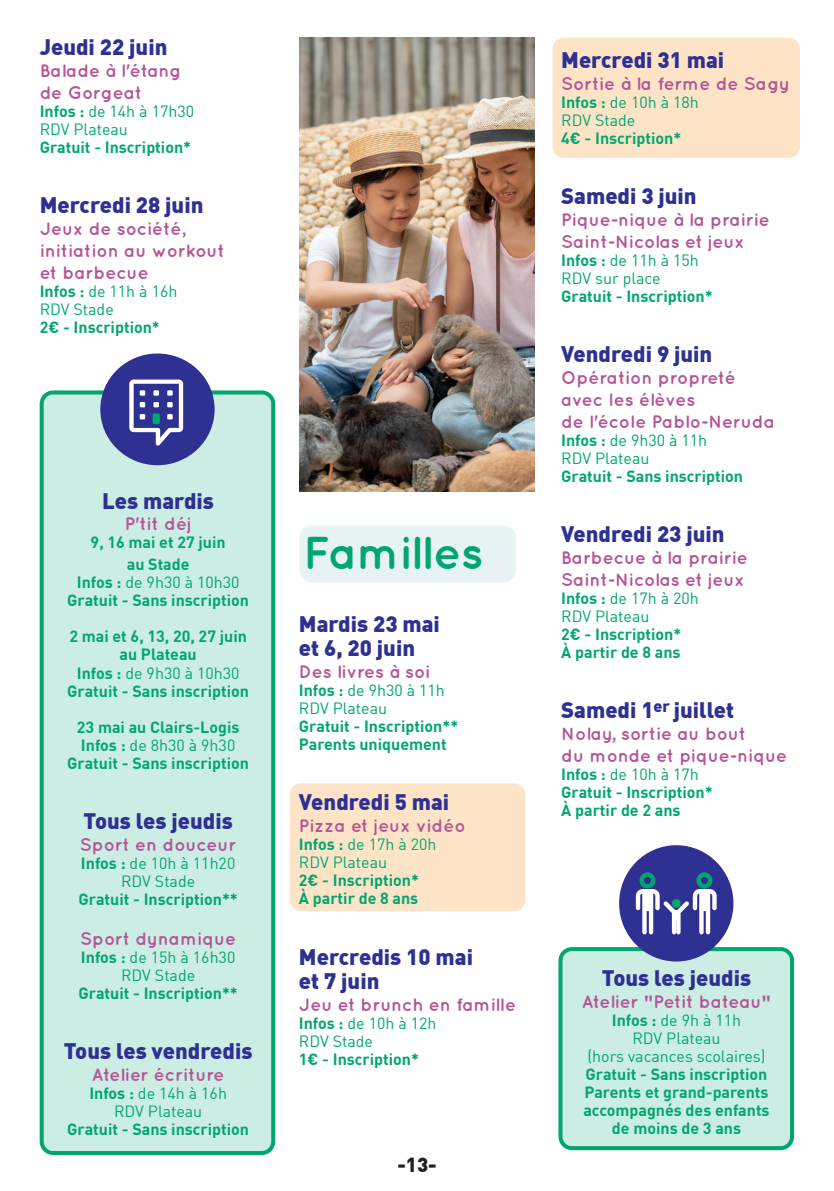
<style>
.page{position:relative;width:834px;height:1191px;background:#fff}
.page>*{position:absolute;margin:0;border:0;box-sizing:border-box;transform-origin:0 0}
.t1{font:700 46px "Quicksand";letter-spacing:-.02em;color:#00a66e}
.t2{font:900 22px/24px "DIN Offc";color:#2e3092}
.t3{font:900 20px "DIN Offc";color:#231f20}
.t4{font:700 18px/22px "Quicksand";color:#b55595}
.t5{font:700 16px/18px "DIN Offc";color:#00a66e;text-align:center}
.t6{font:16px/18px "DIN Offc";color:#00a66e}
.s1{font-weight:700}
.s2{font-weight:400}
.s3{font-family:"Source Sans Pro"}
</style>
<div class="page">
<div style="left:552px;top:38px;width:247px;height:120px;background:#fde4c7;border-radius:11px"></div>
<div style="left:290px;top:783px;width:235px;height:128px;background:#fde4c7;border-radius:11px"></div>
<div style="left:40px;top:390px;width:235px;height:765px;background:#cbede4;border-radius:17px"></div>
<div style="left:40px;top:390px;width:235px;height:765px;border:4px solid #00a66e;border-radius:11px"></div>
<div style="left:300px;top:526px;width:215px;height:55px;background:#e6f2f4;border-radius:11px"></div>
<div style="left:299px;top:525px;width:217px;height:57px;border:2px solid #00a66e;border-radius:11px"></div>
<div style="left:558px;top:947px;width:235px;height:203px;background:#cbede4;border-radius:17px"></div>
<div style="left:558px;top:947px;width:235px;height:203px;border:4px solid #00a66e;border-radius:11px"></div>
<div style="left:100px;top:353px;width:114px;height:112px;background:#2e3092;border-radius:50%"></div>
<svg style="left:129px;top:379px;width:54px;height:66px"></svg>
<div style="left:152px;top:413px;width:8px;height:11px;background:#00a66e;border-radius:2px"></div>
<img style="left:299px;top:38px;width:235px;height:453px">
<div style="left:619px;top:845px;width:114px;height:116px;background:#2e3092;border-radius:50%"></div>
<div style="left:705px;top:889px;width:5px;height:45px;background:#fff;border-radius:2px"></div>
<svg style="left:699px;top:889px;width:4px;height:45px"></svg>
<div style="left:648px;top:889px;width:5px;height:45px;background:#fff;border-radius:2px"></div>
<svg style="left:642px;top:889px;width:4px;height:45px"></svg>
<svg style="left:676px;top:910px;width:4px;height:24px"></svg>
<div style="left:671px;top:910px;width:5px;height:24px;background:#fff;border-radius:2px"></div>
<svg style="left:635px;top:872px;width:81px;height:48px"></svg>
<div style="left:644px;top:891px;width:6px;height:18px;background:#fff"></div>
<div style="left:701px;top:891px;width:6px;height:18px;background:#fff"></div>
<h2 class="t2" style="left:40px;top:33px;width:129px">Jeudi 22 juin</h2>
<p class="t4" style="left:40px;top:59px;width:143px">Balade à l'étang de Gorgeat</p>
<p class="t6" style="left:40px;top:101px;width:156px"><span class="s1">Infos :</span> de 14h à 17h30<br>RDV Plateau</p>
<p class="t5" style="left:40px;top:137px;width:153px">Gratuit - Inscription*</p>
<h2 class="t2" style="left:40px;top:191px;width:165px">Mercredi 28 juin</h2>
<p class="t4" style="left:40px;top:217px;width:186px">Jeux de société, initiation au workout et barbecue</p>
<p class="t6" style="left:40px;top:281px;width:139px"><span class="s1">Infos :</span> de 11h à 16h<br>RDV Stade</p>
<p class="t5" style="left:40px;top:317px;width:122px">2€ - Inscription*</p>
<h2 class="t2" style="left:102px;top:488px;width:113px">Les mardis</h2>
<p class="t4" style="left:125px;top:512px;width:68px">P'tit déj</p>
<p class="t5" style="left:91px;top:531px;width:136px;line-height:22px">9, 16 mai et 27 juin au Stade</p>
<p class="t5" style="left:67px;top:573px;width:183px">Infos : <span class="s2">de 9h30 à 10h30<br></span>Gratuit - Sans inscription</p>
<p class="t5" style="left:67px;top:627px;width:183px">2 mai et 6, 13, 20, 27 juin au Plateau<br>Infos : <span class="s2">de 9h30 à 10h30<br></span>Gratuit - Sans inscription</p>
<p class="t5" style="left:67px;top:717px;width:183px">23 mai au Clairs-Logis<br>Infos : <span class="s2">de 8h30 à 9h30<br></span>Gratuit - Sans inscription</p>
<h2 class="t2" style="left:84px;top:807px;width:151px">Tous les jeudis</h2>
<p class="t4" style="left:80px;top:832px;width:158px">Sport en douceur</p>
<p class="t6" style="left:81px;top:853px;width:156px;text-align:center"><span class="s1">Infos :</span> de 10h à 11h20<br>RDV Stade</p>
<p class="t5" style="left:78px;top:889px;width:161px">Gratuit - Inscription**</p>
<p class="t4" style="left:80px;top:926px;width:157px">Sport dynamique</p>
<p class="t6" style="left:81px;top:947px;width:156px;text-align:center"><span class="s1">Infos :</span> de 15h à 16h30<br>RDV Stade</p>
<p class="t5" style="left:78px;top:983px;width:161px">Gratuit - Inscription**</p>
<h2 class="t2" style="left:64px;top:1037px;width:190px">Tous les vendredis</h2>
<p class="t4" style="left:92px;top:1062px;width:134px">Atelier écriture</p>
<p class="t6" style="left:89px;top:1083px;width:139px;text-align:center"><span class="s1">Infos :</span> de 14h à 16h<br>RDV Plateau</p>
<p class="t5" style="left:67px;top:1119px;width:183px">Gratuit - Sans inscription</p>
<h1 class="t1" style="left:303px;top:525px;width:182px">Familles</h1>
<h2 class="t2" style="left:299px;top:611px;width:142px">Mardis 23 mai et 6, 20 juin</h2>
<p class="t4" style="left:299px;top:660px;width:133px">Des livres à soi</p>
<p class="t6" style="left:299px;top:681px;width:147px"><span class="s1">Infos :</span> de 9h30 à 11h<br>RDV Plateau</p>
<p class="t5" style="left:299px;top:717px;width:161px;text-align:left">Gratuit - Inscription**<br>Parents uniquement</p>
<h2 class="t2" style="left:299px;top:789px;width:152px">Vendredi 5 mai</h2>
<p class="t4" style="left:299px;top:814px;width:168px">Pizza et jeux vidéo</p>
<p class="t6" style="left:299px;top:835px;width:139px"><span class="s1">Infos :</span> de 17h à 20h<br>RDV Plateau</p>
<p class="t5" style="left:299px;top:871px;width:122px;text-align:left">2€ - Inscription*<br>À partir de 8 ans</p>
<h2 class="t2" style="left:299px;top:943px;width:175px">Mercredis 10 mai et 7 juin</h2>
<p class="t4" style="left:299px;top:992px;width:219px">Jeu et brunch en famille</p>
<p class="t6" style="left:299px;top:1013px;width:139px"><span class="s1">Infos :</span> de 10h à 12h<br>RDV Stade</p>
<p class="t5" style="left:299px;top:1049px;width:122px">1€ - Inscription*</p>
<p class="t3" style="left:397px;top:1151px;width:41px">-13-</p>
<h2 class="t2" style="left:561px;top:47px;width:164px">Mercredi 31 mai</h2>
<p class="t4" style="left:561px;top:72px;width:230px">Sortie à la ferme de Sagy</p>
<p class="t6" style="left:561px;top:93px;width:139px"><span class="s1">Infos :</span> de 10h à 18h<br>RDV Stade</p>
<p class="t5" style="left:561px;top:128px;width:122px">4€ - Inscription*</p>
<h2 class="t2" style="left:561px;top:183px;width:137px">Samedi 3 juin</h2>
<p class="t4" style="left:561px;top:208px;width:210px">Pique-nique à la prairie<br>Saint-Nicolas et jeux</p>
<p class="t6" style="left:561px;top:251px;width:139px"><span class="s1">Infos :</span> de 11h à 15h<br>RDV sur place</p>
<p class="t5" style="left:561px;top:286px;width:153px">Gratuit - Inscription*</p>
<h2 class="t2" style="left:561px;top:341px;width:152px">Vendredi 9 juin</h2>
<p class="t4" style="left:561px;top:366px;width:215px">Opération propreté avec les élèves<br>de l'école Pablo-Neruda</p>
<p class="t6" style="left:561px;top:431px;width:147px"><span class="s1">Infos :</span> de 9h30 à 11h<br>RDV Plateau</p>
<p class="t5" style="left:561px;top:466px;width:183px">Gratuit - Sans inscription</p>
<h2 class="t2" style="left:561px;top:521px;width:165px">Vendredi 23 juin</h2>
<p class="t4" style="left:561px;top:546px;width:188px">Barbecue à la prairie<br>Saint-Nicolas et jeux</p>
<p class="t6" style="left:561px;top:589px;width:139px"><span class="s1">Infos :</span> de 17h à 20h<br>RDV Plateau</p>
<p class="t5" style="left:561px;top:624px;width:122px;text-align:left">2€ - Inscription*<br>À partir de 8 ans</p>
<h2 class="t2" style="left:561px;top:697px;width:174px">Samedi 1<sup>er</sup> juillet</h2>
<p class="t4" style="left:561px;top:722px;width:227px">Nolay, sortie au bout<br>du monde et pique-nique</p>
<p class="t5" style="left:561px;top:764px;width:153px;text-align:left">Infos : <span class="s2">de 10h à 17h<br></span>Gratuit - Inscription*<br>À partir de 2 ans</p>
<h2 class="t2" style="left:601px;top:965px;width:151px">Tous les jeudis</h2>
<p class="t4" style="left:581px;top:990px;width:191px">Atelier <span class="s3">"</span>Petit bateau<span class="s3">"</span></p>
<p class="t6" style="left:587px;top:1011px;width:179px;text-align:center"><span class="s1">Infos :</span> de 9h à 11h<br>RDV Plateau<br>(hors vacances scolaires)</p>
<p class="t5" style="left:583px;top:1065px;width:188px">Gratuit - Sans inscription<br>Parents et grand-parents accompagnés des enfants de moins de 3 ans</p>
</div>
